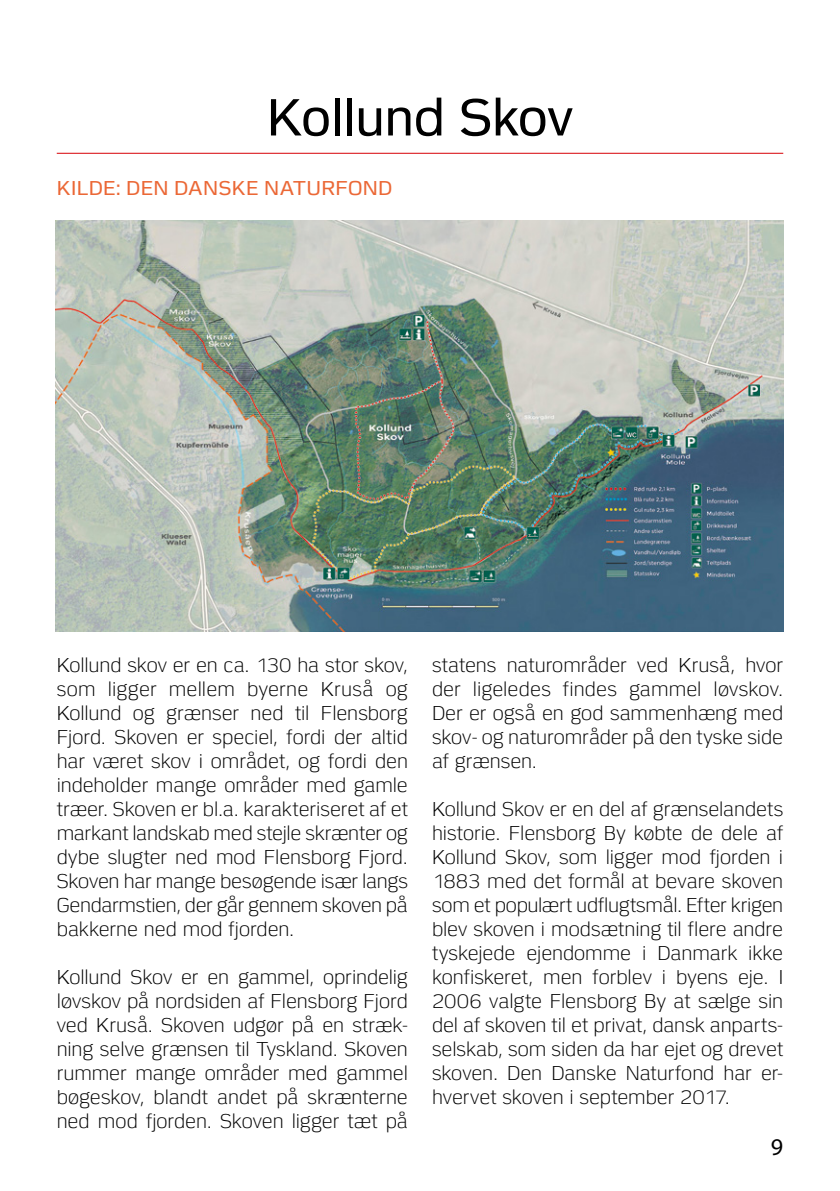
<style>
.page{position:relative;width:840px;height:1191px;background:#fff}
.page>*{position:absolute;margin:0;border:0;box-sizing:border-box;transform-origin:0 0}
.overskrift{font:52px "Politi";letter-spacing:-.02em;color:#000}
.t1{font:24px "Myriad Pro";color:#000}
.Brødtekst{font:300 20px/24px "Politi";letter-spacing:-.005em;color:#000;text-align:justify}
.Mellem_rubrik{font:20px "Politi";letter-spacing:.015em;color:#eb6836}
</style>
<div class="page">
<hr style="left:57px;top:153px;width:725px;height:1px;background:#d70006">
<img style="left:55px;top:220px;width:727px;height:412px">
<p class="overskrift" style="left:266px;top:89px;width:308px">Kollund Skov</p>
<p class="Mellem_rubrik" style="left:57px;top:177px;width:337px">KILDE: DEN DANSKE NATURFOND</p>
<p class="Brødtekst" style="left:57px;top:653px;width:352px">Kollund skov er en ca. 130 ha stor skov, som ligger mellem byerne Kruså og Kollund og grænser ned til Flensborg Fjord. Skoven er speciel, fordi der altid har været skov i området, og fordi den indeholder mange områder med gamle træer. Skoven er bl.a. karakteriseret af et markant landskab med stejle skrænter og dybe slugter ned mod Flensborg Fjord.<br>Skoven har mange besøgende især langs Gendarmstien, der går gennem skoven på bakkerne ned mod fjorden.</p>
<p class="Brødtekst" style="left:57px;top:965px;width:352px">Kollund Skov er en gammel, oprindelig løvskov på nordsiden af Flensborg Fjord ved Kruså. Skoven udgør på en stræk&shy;ning selve grænsen til Tyskland. Skoven rummer mange områder med gammel bøgeskov, blandt andet på skrænterne ned mod fjorden. Skoven ligger tæt på</p>
<p class="Brødtekst" style="left:432px;top:653px;width:352px">statens naturområder ved Kruså, hvor der ligeledes findes gammel løvskov.<br>Der er også en god sammenhæng med skov- og naturområder på den tyske side af grænsen.</p>
<p class="Brødtekst" style="left:432px;top:797px;width:352px">Kollund Skov er en del af grænselandets historie. Flensborg By købte de dele af Kollund Skov, som ligger mod fjorden i 1883 med det formål at bevare skoven som et populært udflugtsmål. Efter krigen blev skoven i modsætning til flere andre tyskejede ejendomme i Danmark ikke konfiskeret, men forblev i byens eje. I 2006 valgte Flensborg By at sælge sin del af skoven til et privat, dansk anparts&shy;selskab, som siden da har ejet og drevet skoven. Den Danske Naturfond har er&shy;hvervet skoven i september 2017.</p>
<p class="t1" style="left:770px;top:1134px;width:14px">9</p>
</div>
